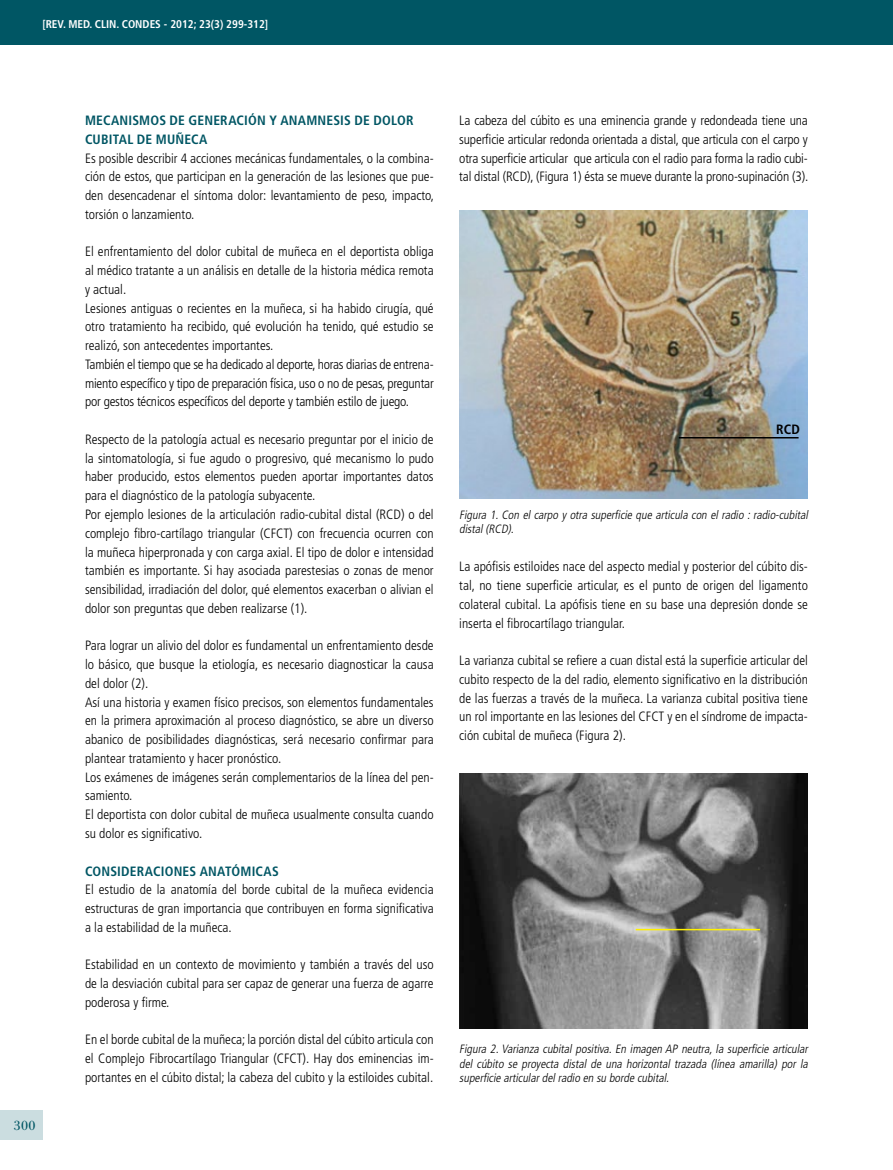
<style>
.page{position:relative;width:893px;height:1170px;background:#fff}
.page>*{position:absolute;margin:0;border:0;box-sizing:border-box;transform-origin:0 0}
.t1{font:19.5px "Filosofia Grand Caps";color:#005664;scale:1.1 1}
.t2{font:300 condensed 13.5px/18.8px "Frutiger";color:#000;text-align:justify}
.t3{font:700 condensed 13.5px "Frutiger";letter-spacing:.02em;color:#005664}
.t4{font:700 condensed 13.5px "Frutiger";color:#000}
.t5{font:italic 300 condensed 12px/14.4px "Frutiger";color:#000}
.t6{font:700 condensed 11.25px "Frutiger";color:#fff}
</style>
<div class="page">
<div style="left:0;top:1110px;width:43px;height:30px;background:#cbdde0"></div>
<div style="left:0;top:0;width:893px;height:44px;background:#005664"></div>
<img style="left:459px;top:211px;width:349px;height:288px">
<hr style="left:679px;top:437px;width:120px;height:1px;background:#000">
<img style="left:459px;top:773px;width:349px;height:255px">
<hr style="left:636px;top:928px;width:124px;height:2px;background:#fff000">
<p class="t6" style="left:42px;top:17px;width:227px">[REV. MED. CLIN. CONDES - 2012; 23(3) 299-312]</p>
<h1 class="t1" style="left:14px;top:1113px;width:22px">300</h1>
<p class="t3" style="left:85px;top:112px;width:43px">MECANISMOS</p>
<p class="t3" style="left:170px;top:112px;width:37px">DE GENER</p>
<p class="t3" style="left:228px;top:112px;width:17px">ACIÓN</p>
<p class="t3" style="left:269px;top:112px;width:46px">Y ANAMNESIS</p>
<p class="t3" style="left:354px;top:112px;width:28px">DE DOLOR</p>
<p class="t3" style="left:85px;top:131px;width:124px">CUBITALDE MUÑECA</p>
<p class="t2" style="left:85px;top:149px;width:351px">Es posible describir 4 acciones mecánicas fundamentales, o la combina&shy;ción de estos, que participan en la generación de las lesiones que pue&shy;den desencadenar el síntoma dolor: levantamiento de peso, impacto, torsión o lanzamiento.</p>
<p class="t2" style="left:85px;top:242px;width:350px;text-align:left">El enfrentamiento del dolor cubital de muñeca en el deportista obliga al médico tratante a un análisis en detalle de la historia médica remota y actual.<br>Lesiones antiguas o recientes en la muñeca, si ha habido cirugía, qué otro tratamiento ha recibido, qué evolución ha tenido, qué estudio se realizó, son antecedentes importantes.<br>También el tiempo que se ha dedicado al deporte, horas diarias de entrena&shy;miento específico y tipo de preparación física, uso o no de pesas, preguntar por gestos técnicos específicos del deporte y también estilo de juego.</p>
<p class="t2" style="left:85px;top:430px;width:350px;text-align:left">Respecto de la patología actual es necesario preguntar por el inicio de la sintomatología, si fue agudo o progresivo, qué mecanismo lo pudo haber producido, estos elementos pueden aportar importantes datos para el diagnóstico de la patología subyacente.<br>Por ejemplo lesiones de la articulación radio-cubital distal (RCD) o del complejo fibro-cartílago triangular (CFCT) con frecuencia ocurren con la muñeca hiperpronada y con carga axial. El tipo de dolor e intensidad también es importante. Si hay asociada parestesias o zonas de menor sensibilidad, irradiación del dolor, qué elementos exacerban o alivian el dolor son preguntas que deben realizarse (1).</p>
<p class="t2" style="left:85px;top:636px;width:350px;text-align:left">Para lograr un alivio del dolor es fundamental un enfrentamiento desde lo básico, que busque la etiología, es necesario diagnosticar la causa del dolor (2).<br>Así una historia y examen físico precisos, son elementos fundamentales en la primera aproximación al proceso diagnóstico, se abre un diverso abanico de posibilidades diagnósticas, será necesario confirmar para plantear tratamiento y hacer pronóstico.<br>Los exámenes de imágenes serán complementarios de la línea del pen&shy;samiento.<br>El deportista con dolor cubital de muñeca usualmente consulta cuando su dolor es significativo.</p>
<p class="t3" style="left:85px;top:862px;width:16px">CONSIDER</p>
<p class="t3" style="left:145px;top:862px;width:17px">ACIONES</p>
<p class="t3" style="left:200px;top:862px;width:34px">ANATÓMIC</p>
<p class="t3" style="left:264px;top:862px;width:16px">AS</p>
<p class="t2" style="left:85px;top:880px;width:350px">El estudio de la anatomía del borde cubital de la muñeca evidencia estructuras de gran importancia que contribuyen en forma significativa a la estabilidad de la muñeca.</p>
<p class="t2" style="left:85px;top:955px;width:350px">Estabilidad en un contexto de movimiento y también a través del uso de la desviación cubital para ser capaz de generar una fuerza de agarre poderosa y firme.</p>
<p class="t2" style="left:85px;top:1030px;width:350px">En el borde cubital de la muñeca; la porción distal del cúbito articula con el Complejo Fibrocartílago Triangular (CFCT). Hay dos eminencias im&shy;portantes en el cúbito distal; la cabeza del cubito y la estiloides cubital.</p>
<p class="t2" style="left:459px;top:111px;width:351px">La cabeza del cúbito es una eminencia grande y redondeada tiene una superficie articular redonda orientada a distal, que articula con el carpo y otra superficie articular que articula con el radio para forma la radio cubi&shy;tal distal (RCD), (Figura 1) ésta se mueve durante la prono-supinación (3).</p>
<p class="t4" style="left:776px;top:421px;width:25px">RCD</p>
<p class="t5" style="left:459px;top:507px;width:353px">Figura 1.Con el carpo y otra superficie que articula con el radio :radio-cubital distal(RCD).</p>
<p class="t2" style="left:459px;top:557px;width:350px">La apófisis estiloides nace del aspecto medial y posterior del cúbito dis&shy;tal, no tiene superficie articular, es el punto de origen del ligamento colateral cubital. La apófisis tiene en su base una depresión donde se inserta el fibrocartílago triangular.</p>
<p class="t2" style="left:459px;top:651px;width:350px">La varianza cubital se refiere a cuan distal está la superficie articular del cubito respecto de la del radio, elemento significativo en la distribución de las fuerzas a través de la muñeca. La varianza cubital positiva tiene un rol importante en las lesiones del CFCT y en el síndrome de impacta&shy;ción cubital de muñeca (Figura 2).</p>
<p class="t5" style="left:459px;top:1042px;width:353px;text-align:justify">Figura 2.Varianza cubital positiva. En imagen AP neutra, la superficie articular del cúbito se proyecta distal de una horizontal trazada (línea amarilla) por la superficie articulardelradio en su borde cubital.</p>
</div>
